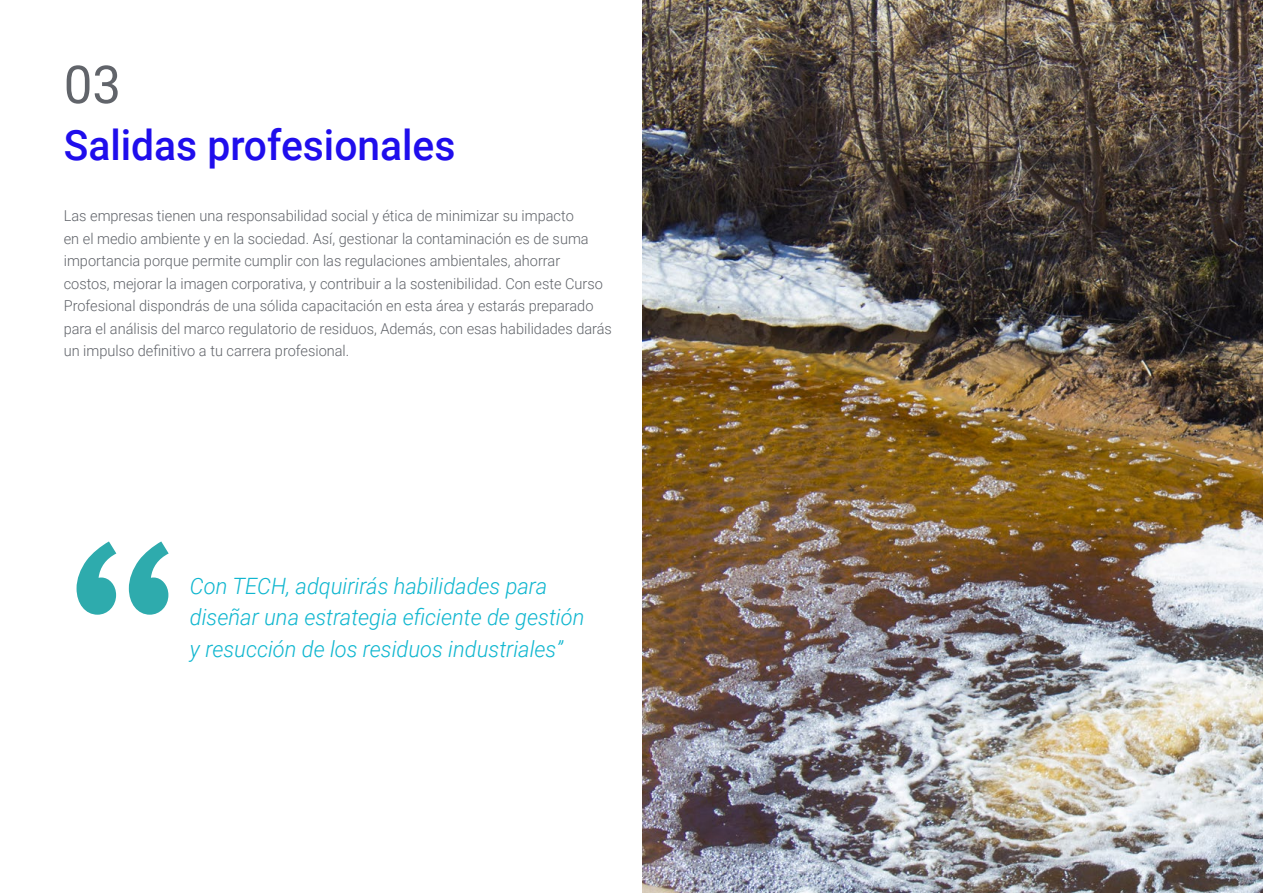
<style>
.page{position:relative;width:1263px;height:893px;background:#fff}
.page>*{position:absolute;margin:0;border:0;box-sizing:border-box;transform-origin:0 0}
.t1{font:52.5px "Roboto";color:#61646a}
.t2{font:500 42px "Roboto";color:#1f0dec}
.t3{font:italic 300 22.5px/31.5px "Roboto";color:#0fb6cf}
.t4{font:300 15px/22.5px "Roboto";color:#61646a}
</style>
<div class="page">
<svg style="left:77px;top:541px;width:92px;height:74px"></svg>
<img style="left:642px;top:0;width:621px;height:893px">
<h1 class="t1" style="left:64px;top:48px;width:59px">03</h1>
<h2 class="t2" style="left:64px;top:115px;width:393px">Salidas profesionales</h2>
<p class="t4" style="left:64px;top:204px;width:550px">Las empresas tienen una responsabilidad social y ética de minimizar su impacto<br>en el medio ambiente y en la sociedad. Así, gestionar la contaminación es de suma importancia porque permite cumplir con las regulaciones ambientales, ahorrar<br>costos, mejorar la imagen corporativa, y contribuir a la sostenibilidad. Con este Curso Profesional dispondrás de una sólida capacitación en esta área y estarás preparado para el análisis del marco regulatorio de residuos, Además, con esas habilidades darás un impulso definitivo a tu carrera profesional.</p>
<h3 class="t3" style="left:190px;top:569px;width:396px">Con TECH, adquirirás habilidades para diseñar una estrategia eficiente de gestión y resucción de los residuos industriales”</h3>
</div>
